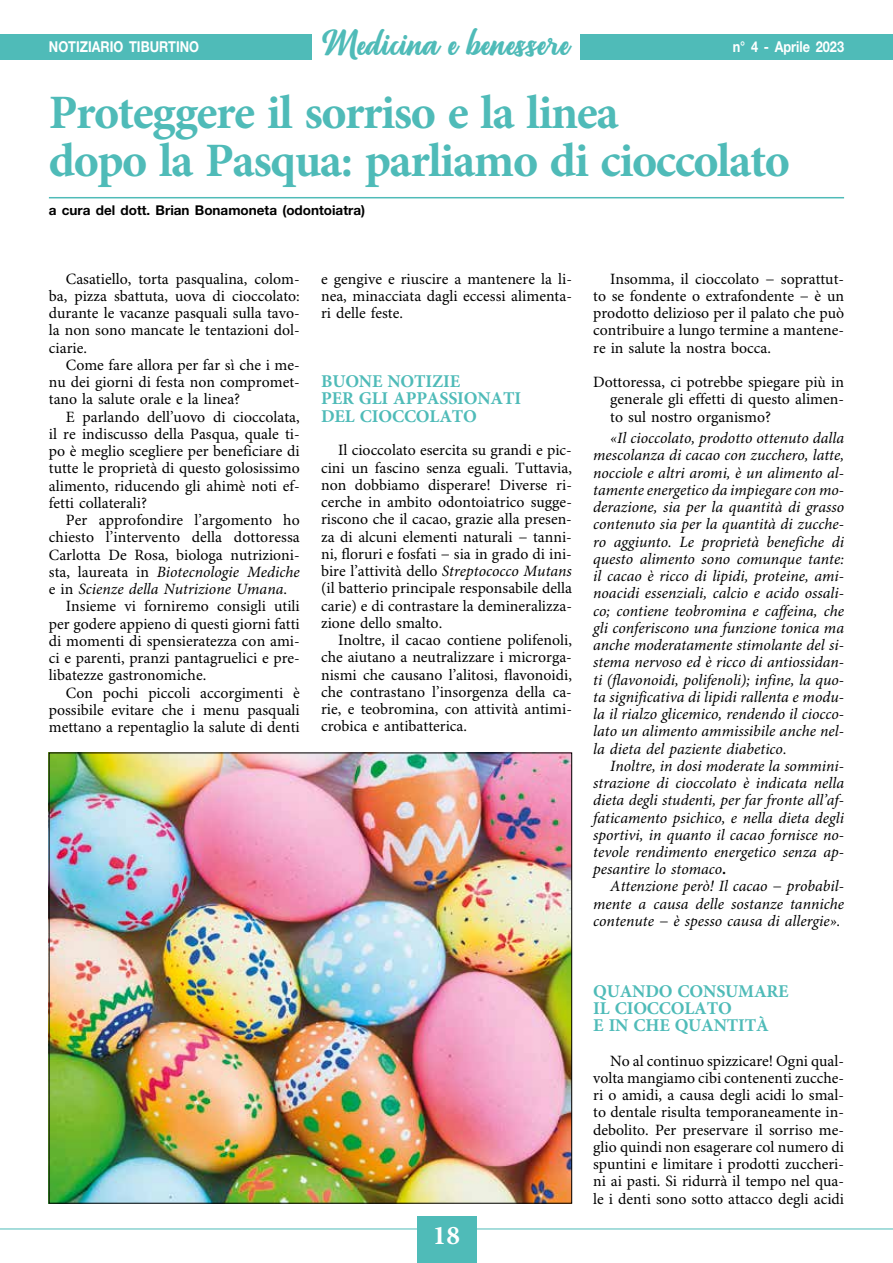
<style>
.page{position:relative;width:893px;height:1263px;background:#fff}
.page>*{position:absolute;margin:0;border:0;box-sizing:border-box;transform-origin:0 0}
.t1{font:700 48px/48px "Minion Pro";letter-spacing:-.03em;color:#4fbbb8}
.t2{font:36px "Richardine";letter-spacing:.01em;color:#4fbbb8}
.t3{font:700 27px "Minion Pro";color:#fff}
.t4{font:700 18px/17.2px "Minion Pro";letter-spacing:-.01em;color:#4fbbb8}
.t5{font:15.75px/17.2px "Minion Pro";color:#000;text-align:justify}
.t6{font:italic 15.75px/17.2px "Minion Pro";color:#000;text-align:justify}
.t7{font:700 15px "Helvetica Neue LT Std";color:#fff;scale:.85 1}
.t8{font:700 13.5px "Helvetica Neue LT Std";color:#000}
.s1{font-style:normal}
.s2{font-style:italic}
.s3{font-weight:700;font-style:normal}
</style>
<div class="page">
<hr style="left:0;top:1228px;width:893px;height:1px;background:#4fbbb8">
<div style="left:0;top:34px;width:893px;height:26px;background:#4fbbb8"></div>
<div style="left:417px;top:1216px;width:59px;height:47px;background:#4fbbb8"></div>
<div style="left:313px;top:0;width:267px;height:68px;background:#fff"></div>
<hr style="left:49px;top:197px;width:795px;height:1px;background:#4fbbb8">
<img style="left:51px;top:755px;width:519px;height:446px">
<h2 class="t2" style="left:322px;top:22px;width:250px">Medicina e benessere</h2>
<p class="t7" style="left:49px;top:38px;width:178px">NOTIZIARIO TIBURTINO</p>
<p class="t7" style="left:733px;top:38px;width:133px">n° 4 - Aprile 2023</p>
<h1 class="t1" style="left:49px;top:91px;width:743px">Proteggere il sorriso e la linea<br>dopo la Pasqua: parliamo di cioccolato</h1>
<p class="t8" style="left:49px;top:202px;width:318px">a cura del dott. Brian Bonamoneta (odontoiatra)</p>
<p class="t5" style="left:49px;top:271px;width:252px;text-indent:17px">Casatiello, torta pasqualina, colom&shy;ba, pizza sbattuta, uova di cioccolato: durante le vacanze pasquali sulla tavo&shy;la non sono mancate le tentazioni dol&shy;ciarie.</p>
<p class="t5" style="left:49px;top:357px;width:252px;text-indent:17px">Come fare allora per far sì che i me&shy;nu dei giorni di festa non compromet&shy;tano la salute orale e la linea?</p>
<p class="t5" style="left:49px;top:409px;width:252px;text-indent:17px">E parlando dell’uovo di cioccolata, il re indiscusso della Pasqua, quale ti&shy;po è meglio scegliere per beneficiare di tutte le proprietà di questo golosissimo alimento, riducendo gli ahimè noti ef&shy;fetti collaterali?</p>
<p class="t5" style="left:66px;top:512px;width:235px">Per approfondire l’argomento ho</p>
<p class="t5" style="left:49px;top:529px;width:252px">chiesto l’intervento della dottoressa</p>
<p class="t5" style="left:49px;top:547px;width:252px">Carlotta De Rosa, biologa nutrizioni-</p>
<p class="t6" style="left:49px;top:564px;width:252px"><span class="s1">sta, laureata in</span> Biotecnologie Mediche</p>
<p class="t6" style="left:49px;top:581px;width:240px"><span class="s1">e in</span> Scienze della Nutrizione Umana<span class="s1">.</span></p>
<p class="t5" style="left:66px;top:598px;width:235px">Insieme vi forniremo consigli utili</p>
<p class="t5" style="left:49px;top:615px;width:252px">per godere appieno di questi giorni fatti</p>
<p class="t5" style="left:49px;top:633px;width:252px">di momenti di spensieratezza con ami-</p>
<p class="t5" style="left:49px;top:650px;width:252px">ci e parenti, pranzi pantagruelici e pre-</p>
<p class="t5" style="left:49px;top:667px;width:159px">libatezze gastronomiche.</p>
<p class="t5" style="left:66px;top:684px;width:235px">Con pochi piccoli accorgimenti è</p>
<p class="t5" style="left:49px;top:702px;width:252px">possibile evitare che i menu pasquali</p>
<p class="t5" style="left:49px;top:719px;width:252px">mettano a repentaglio la salute di denti</p>
<p class="t5" style="left:321px;top:271px;width:252px">e gengive e riuscire a mantenere la li&shy;nea, minacciata dagli eccessi alimenta&shy;ri delle feste.</p>
<p class="t4" style="left:321px;top:373px;width:202px">BUONE NOTIZIE<br>PER GLI APPASSIONATI<br>DEL CIOCCOLATO</p>
<p class="t5" style="left:321px;top:442px;width:252px;text-indent:17px">Il cioccolato esercita su grandi e pic&shy;cini un fascino senza eguali. Tuttavia, non dobbiamo disperare! Diverse ri&shy;cerche in ambito odontoiatrico sugge&shy;riscono che il cacao, grazie alla presen&shy;za di alcuni elementi naturali − tanni&shy;ni, floruri e fosfati − sia in grado di ini&shy;bire l’attività dello <span class="s2">Streptococco Mutans </span>(il batterio principale responsabile della carie) e di contrastare la demineralizza&shy;zione dello smalto.</p>
<p class="t5" style="left:321px;top:632px;width:252px;text-indent:17px">Inoltre, il cacao contiene polifenoli, che aiutano a neutralizzare i microrga&shy;nismi che causano l’alitosi, flavonoidi, che contrastano l’insorgenza della ca&shy;rie, e teobromina, con attività antimi&shy;crobica e antibatterica.</p>
<p class="t5" style="left:593px;top:270px;width:252px;text-indent:17px">Insomma, il cioccolato − soprattut&shy;to se fondente o extrafondente − è un prodotto delizioso per il palato che può contribuire a lungo termine a mantene&shy;re in salute la nostra bocca.</p>
<p class="t5" style="left:610px;top:374px;width:235px;text-indent:-17px">Dottoressa, ci potrebbe spiegare più in generale gli effetti di questo alimen&shy;to sul nostro organismo?</p>
<p class="t6" style="left:593px;top:430px;width:252px;text-indent:17px">«Il cioccolato, prodotto ottenuto dalla mescolanza di cacao con zucchero, latte, nocciole e altri aromi, è un alimento al&shy;tamente energetico da impiegare con mo&shy;derazione, sia per la quantità di grasso contenuto sia per la quantità di zucche&shy;ro aggiunto. Le proprietà benefiche di questo alimento sono comunque tante: il cacao è ricco di lipidi, proteine, ami&shy;noacidi essenziali, calcio e acido ossali&shy;co; contiene teobromina e caffeina, che gli conferiscono una funzione tonica ma anche moderatamente stimolante del si&shy;stema nervoso ed è ricco di antiossidan&shy;ti (flavonoidi, polifenoli); infine, la quo&shy;ta significativa di lipidi rallenta e modu&shy;la il rialzo glicemico, rendendo il ciocco&shy;lato un alimento ammissibile anche nel&shy;la dieta del paziente diabetico.</p>
<p class="t6" style="left:593px;top:758px;width:252px;text-indent:17px">Inoltre, in dosi moderate la sommini&shy;strazione di cioccolato è indicata nella dieta degli studenti, per far fronte all’af&shy;faticamento psichico, e nella dieta degli sportivi, in quanto il cacao fornisce no&shy;tevole rendimento energetico senza ap&shy;pesantire lo stomaco<span class="s3">.</span></p>
<p class="t6" style="left:593px;top:878px;width:252px;text-indent:17px">Attenzione però! Il cacao − probabil&shy;mente a causa delle sostanze tanniche contenute − è spesso causa di allergie».</p>
<h3 class="t3" style="left:433px;top:1219px;width:28px">18</h3>
<p class="t4" style="left:593px;top:983px;width:197px">QUANDO CONSUMARE<br>IL CIOCCOLATO<br>E IN CHE QUANTITÀ</p>
<p class="t5" style="left:593px;top:1053px;width:252px;text-indent:17px">No al continuo spizzicare! Ogni qual&shy;volta mangiamo cibi contenenti zucche&shy;ri o amidi, a causa degli acidi lo smal&shy;to dentale risulta temporaneamente in&shy;debolito. Per preservare il sorriso me&shy;glio quindi non esagerare col numero di spuntini e limitare i prodotti zuccheri&shy;ni ai pasti. Si ridurrà il tempo nel qua&shy;le i denti sono sotto attacco degli acidi</p>
</div>
